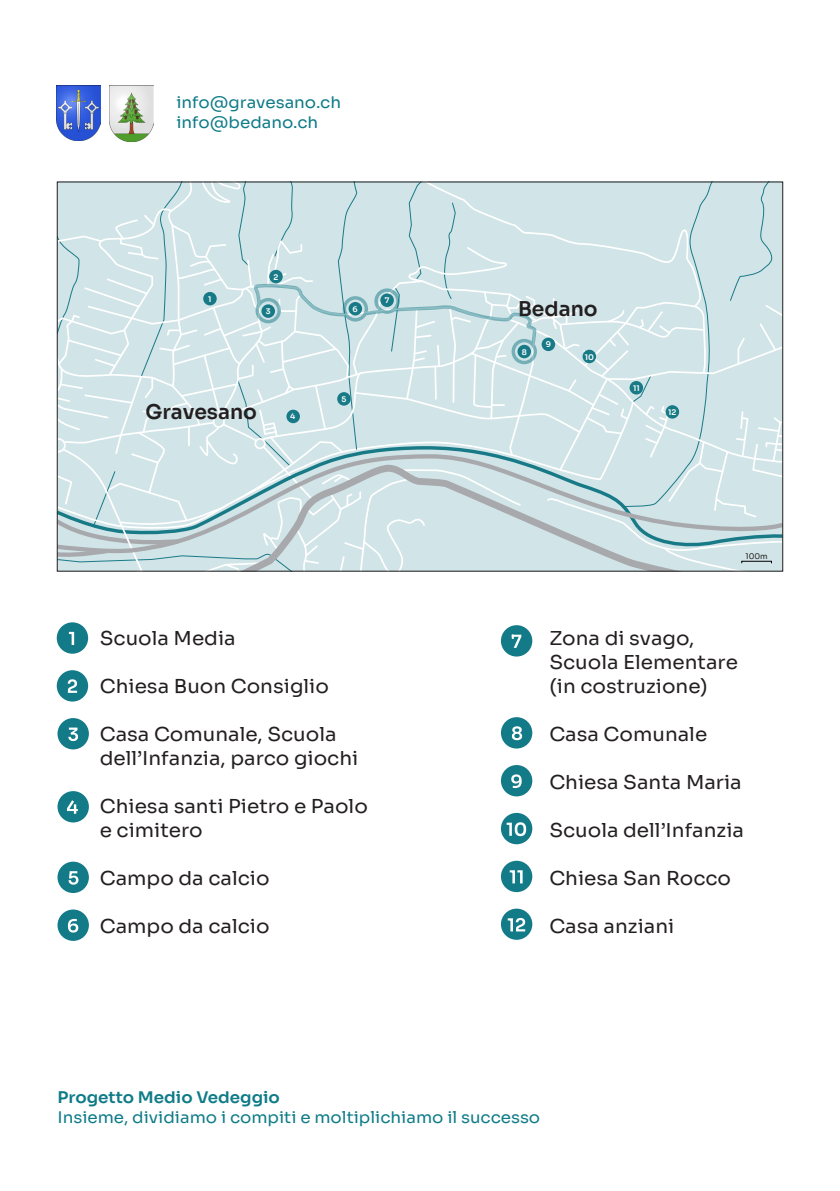
<style>
.page{position:relative;width:840px;height:1191px;background:#fff}
.page>*{position:absolute;margin:0;border:0;box-sizing:border-box;transform-origin:0 0}
.t1{font:20.2px "Sora";color:#231f20}
.t2{font:19.2px "Sora";color:#231f20;scale:1.04 1}
.t3{font:16px "Sora";color:#0e7b87;scale:1.04 1}
.t4{font:7.8px "Sora";color:#fff}
.t5{font:7.8px "Sora";color:#231f20}
</style>
<div class="page">
<svg style="left:59px;top:183px;width:721px;height:386px;background:#cee1e4"></svg>
<div style="left:57px;top:622px;width:31px;height:31px;background:#137b88;border-radius:50%"></div>
<svg style="left:69px;top:632px;width:5px;height:13px"></svg>
<div style="left:57px;top:670px;width:31px;height:31px;background:#137b88;border-radius:50%"></div>
<svg style="left:68px;top:679px;width:9px;height:14px"></svg>
<div style="left:57px;top:718px;width:32px;height:31px;background:#137b88;border-radius:50%"></div>
<svg style="left:68px;top:727px;width:10px;height:14px"></svg>
<div style="left:57px;top:791px;width:32px;height:31px;background:#137b88;border-radius:50%"></div>
<svg style="left:67px;top:800px;width:11px;height:13px"></svg>
<div style="left:57px;top:861px;width:32px;height:32px;background:#137b88;border-radius:50%"></div>
<svg style="left:68px;top:871px;width:10px;height:13px"></svg>
<div style="left:57px;top:909px;width:32px;height:32px;background:#137b88;border-radius:50%"></div>
<svg style="left:68px;top:919px;width:10px;height:13px"></svg>
<div style="left:500px;top:625px;width:32px;height:31px;background:#137b88;border-radius:50%"></div>
<svg style="left:511px;top:634px;width:10px;height:14px"></svg>
<div style="left:500px;top:717px;width:32px;height:31px;background:#137b88;border-radius:50%"></div>
<svg style="left:511px;top:726px;width:11px;height:14px"></svg>
<div style="left:500px;top:765px;width:32px;height:31px;background:#137b88;border-radius:50%"></div>
<svg style="left:511px;top:774px;width:10px;height:14px"></svg>
<div style="left:500px;top:813px;width:32px;height:31px;background:#137b88;border-radius:50%"></div>
<svg style="left:506px;top:822px;width:20px;height:14px"></svg>
<div style="left:500px;top:860px;width:32px;height:32px;background:#137b88;border-radius:50%"></div>
<svg style="left:509px;top:870px;width:13px;height:13px"></svg>
<div style="left:500px;top:908px;width:32px;height:31px;background:#137b88;border-radius:50%"></div>
<svg style="left:507px;top:918px;width:18px;height:13px"></svg>
<img style="left:57px;top:85px;width:44px;height:56px">
<img style="left:110px;top:86px;width:44px;height:55px">
<p class="t3" style="left:176px;top:89px;width:160px">info@gravesano.ch</p>
<p class="t3" style="left:176px;top:109px;width:138px">info@bedano.ch</p>
<p class="t4" style="left:208px;top:292px;width:5px">1</p>
<p class="t4" style="left:273px;top:270px;width:6px">2</p>
<p class="t4" style="left:266px;top:305px;width:6px">3</p>
<p class="t1" style="left:145px;top:395px;width:113px">Gravesano</p>
<p class="t4" style="left:290px;top:410px;width:7px">4</p>
<p class="t4" style="left:352px;top:302px;width:7px">6</p>
<p class="t4" style="left:384px;top:294px;width:6px">7</p>
<p class="t4" style="left:341px;top:393px;width:6px">5</p>
<p class="t2" style="left:100px;top:622px;width:132px">Scuola Media</p>
<p class="t2" style="left:100px;top:670px;width:222px">Chiesa Buon Consiglio</p>
<p class="t2" style="left:100px;top:718px;width:229px">Casa Comunale, Scuola</p>
<p class="t2" style="left:100px;top:742px;width:250px">dell’Infanzia, parco giochi</p>
<p class="t2" style="left:100px;top:790px;width:259px">Chiesa santi Pietro e Paolo</p>
<p class="t2" style="left:100px;top:814px;width:100px">e cimitero</p>
<p class="t2" style="left:100px;top:862px;width:165px">Campo da calcio</p>
<p class="t2" style="left:100px;top:910px;width:165px">Campo da calcio</p>
<p class="t1" style="left:518px;top:292px;width:81px">Bedano</p>
<p class="t4" style="left:521px;top:345px;width:7px">8</p>
<p class="t4" style="left:545px;top:338px;width:7px">9</p>
<p class="t4" style="left:584px;top:350px;width:11px">10</p>
<p class="t4" style="left:632px;top:381px;width:8px">11</p>
<p class="t4" style="left:668px;top:406px;width:10px">12</p>
<p class="t5" style="left:745px;top:549px;width:24px">100m</p>
<p class="t2" style="left:549px;top:622px;width:141px">Zona di svago,</p>
<p class="t2" style="left:549px;top:646px;width:183px">Scuola Elementare</p>
<p class="t2" style="left:549px;top:670px;width:154px">(in costruzione)</p>
<p class="t2" style="left:549px;top:718px;width:153px">Casa Comunale</p>
<p class="t2" style="left:549px;top:766px;width:186px">Chiesa Santa Maria</p>
<p class="t2" style="left:549px;top:814px;width:188px">Scuola dell’Infanzia</p>
<p class="t2" style="left:549px;top:862px;width:176px">Chiesa San Rocco</p>
<p class="t2" style="left:549px;top:910px;width:122px">Casa anziani</p>
<p class="t3" style="left:57px;top:1084px;width:215px">Progetto Medio Vedeggio</p>
<p class="t3" style="left:57px;top:1104px;width:465px">Insieme, dividiamo i compiti e moltiplichiamo il successo</p>
</div>
